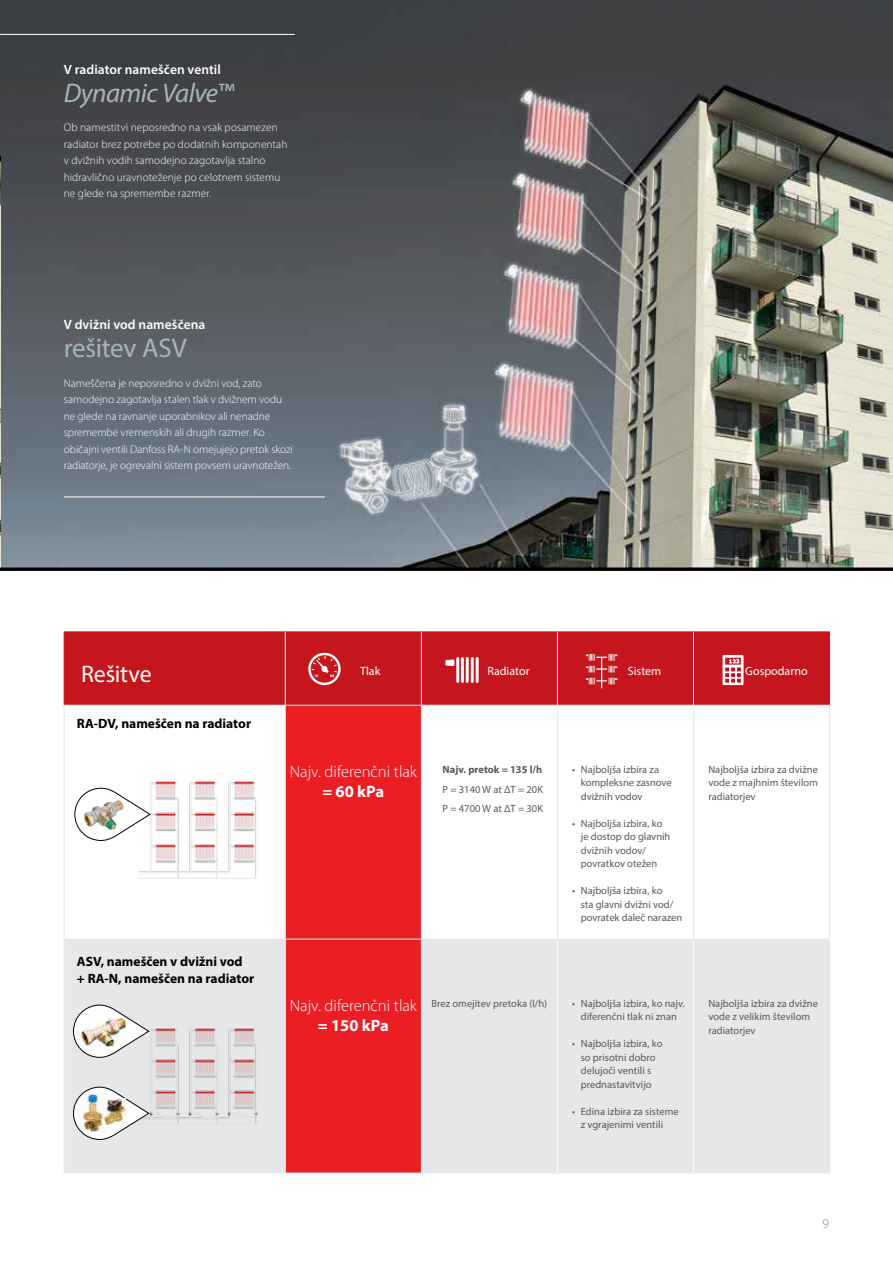
<style>
.page{position:relative;width:893px;height:1263px;background:#fff}
.page>*{position:absolute;margin:0;border:0;box-sizing:border-box;transform-origin:0 0}
.t1{font:italic 27px "Myriad Pro";letter-spacing:-.02em;color:#a4b5bf}
.t2{font:27px "Myriad Pro";letter-spacing:-.015em;color:#a4b5bf}
.t3{font:24px "Myriad Pro";letter-spacing:-.01em;color:#fff}
.t4{font:300 16.5px "Myriad Pro";color:#fff}
.t5{font:700 16.5px "Myriad Pro";color:#fff}
.t6{font:700 13.5px/16.5px "Myriad Pro";color:#000}
.t7{font:600 13.5px "Myriad Pro";letter-spacing:.005em;color:#fff}
.t8{font:300 13.5px "Myriad Pro";color:#808285}
.t9{font:12px "Myriad Pro";color:#fff}
.t10{font:300 11.25px/16.5px "Myriad Pro";color:#fff}
.t11{font:10.5px/13.5px "Myriad Pro";color:#58595b}
.t12{font:700 10.5px "Myriad Pro";color:#58595b}
</style>
<div class="page">
<img style="left:1px;top:0;width:892px;height:568px">
<img style="left:0;top:0;width:1px;height:569px">
<hr style="left:64px;top:496px;width:261px;height:1px;background:#fff">
<div style="left:0;top:34px;width:296px;height:22px;background:#3a3d42"></div>
<div style="left:65px;top:632px;width:764px;height:73px;background:#c4161c"></div>
<div style="left:286px;top:706px;width:135px;height:233px;background:#ed1d24"></div>
<svg style="left:65px;top:940px;width:764px;height:232px;background:#e7b5b8"></svg>
<div style="left:557px;top:939px;width:136px;height:234px;background:#e6e7e8"></div>
<hr style="left:64px;top:631px;width:221px;height:1px;background:#c4161c">
<hr style="left:64px;top:632px;width:1px;height:73px;background:#c4161c">
<hr style="left:285px;top:631px;width:136px;height:1px;background:#c4161c">
<hr style="left:421px;top:631px;width:136px;height:1px;background:#c4161c">
<hr style="left:557px;top:631px;width:136px;height:1px;background:#c4161c">
<hr style="left:693px;top:631px;width:137px;height:1px;background:#c4161c">
<hr style="left:829px;top:632px;width:1px;height:73px;background:#c4161c">
<hr style="left:285px;top:632px;width:1px;height:73px;background:#fff">
<hr style="left:421px;top:632px;width:1px;height:73px;background:#fff">
<hr style="left:557px;top:632px;width:1px;height:73px;background:#fff">
<hr style="left:693px;top:632px;width:1px;height:73px;background:#fff">
<hr style="left:286px;top:705px;width:135px;height:1px;background:#e6e7e8">
<hr style="left:285px;top:1172px;width:136px;height:1px;background:#e6e7e8">
<hr style="left:421px;top:705px;width:136px;height:1px;background:#e6e7e8">
<hr style="left:421px;top:706px;width:1px;height:233px;background:#e6e7e8">
<hr style="left:557px;top:705px;width:136px;height:1px;background:#e6e7e8">
<hr style="left:557px;top:706px;width:1px;height:233px;background:#e6e7e8">
<hr style="left:693px;top:705px;width:137px;height:1px;background:#e6e7e8">
<hr style="left:693px;top:706px;width:1px;height:233px;background:#e6e7e8">
<hr style="left:829px;top:706px;width:1px;height:233px;background:#e6e7e8">
<hr style="left:64px;top:705px;width:222px;height:1px;background:#e6e7e8">
<hr style="left:64px;top:706px;width:1px;height:233px;background:#e6e7e8">
<hr style="left:285px;top:706px;width:1px;height:233px;background:#e6e7e8">
<hr style="left:421px;top:939px;width:136px;height:1px;background:#e6e7e8">
<hr style="left:693px;top:939px;width:137px;height:1px;background:#e6e7e8">
<hr style="left:829px;top:939px;width:1px;height:233px;background:#e6e7e8">
<hr style="left:421px;top:1172px;width:136px;height:1px;background:#e6e7e8">
<hr style="left:693px;top:1172px;width:137px;height:1px;background:#e6e7e8">
<hr style="left:421px;top:939px;width:1px;height:233px;background:#ebebec">
<hr style="left:557px;top:939px;width:1px;height:233px;background:#fff">
<hr style="left:693px;top:939px;width:1px;height:233px;background:#fff">
<hr style="left:64px;top:939px;width:221px;height:1px;background:#e6e7e8">
<hr style="left:64px;top:939px;width:1px;height:233px;background:#e6e7e8">
<hr style="left:64px;top:1172px;width:221px;height:1px;background:#e6e7e8">
<hr style="left:285px;top:939px;width:1px;height:233px;background:#ebebec">
<svg style="left:308px;top:653px;width:33px;height:32px"></svg>
<svg style="left:722px;top:655px;width:21px;height:30px"></svg>
<hr style="left:476px;top:657px;width:3px;height:26px;background:#fff">
<hr style="left:471px;top:657px;width:3px;height:26px;background:#fff">
<hr style="left:466px;top:657px;width:3px;height:26px;background:#fff">
<hr style="left:461px;top:657px;width:3px;height:26px;background:#fff">
<hr style="left:456px;top:657px;width:3px;height:26px;background:#fff">
<div style="left:445px;top:659px;width:9px;height:7px;background:#fff"></div>
<svg style="left:586px;top:654px;width:31px;height:34px"></svg>
<img style="left:134px;top:1027px;width:130px;height:98px">
<img style="left:138px;top:781px;width:118px;height:97px">
<svg style="left:74px;top:788px;width:77px;height:53px"></svg>
<img style="left:84px;top:801px;width:34px;height:29px">
<svg style="left:73px;top:1087px;width:77px;height:53px"></svg>
<img style="left:79px;top:1093px;width:27px;height:40px">
<img style="left:103px;top:1099px;width:22px;height:27px">
<svg style="left:73px;top:1005px;width:77px;height:53px"></svg>
<img style="left:76px;top:1014px;width:49px;height:34px">
<hr style="left:0;top:568px;width:893px;height:3px;background:#000">
<p class="t7" style="left:64px;top:61px;width:159px">V radiator nameščen ventil</p>
<h1 class="t1" style="left:64px;top:76px;width:172px">Dynamic Valve™</h1>
<p class="t10" style="left:64px;top:119px;width:225px">Ob namestitvi neposredno na vsak posamezen radiator brez potrebe po dodatnih komponentah v dvižnih vodih samodejno zagotavlja stalno hidravlično uravnoteženje po celotnem sistemu ne glede na spremembe razmer.</p>
<p class="t7" style="left:64px;top:316px;width:143px">V dvižni vod nameščena</p>
<h1 class="t2" style="left:64px;top:332px;width:125px">rešitev ASV</h1>
<p class="t10" style="left:64px;top:374px;width:231px">Nameščena je neposredno v dvižni vod, zato samodejno zagotavlja stalen tlak v dvižnem vodu ne glede na ravnanje uporabnikov ali nenadne spremembe vremenskih ali drugih razmer. Ko običajni ventili Danfoss RA-N omejujejo pretok skozi radiatorje, je ogrevalni sistem povsem uravnotežen.</p>
<h2 class="t3" style="left:81px;top:659px;width:72px">Rešitve</h2>
<p class="t9" style="left:360px;top:663px;width:22px">Tlak</p>
<p class="t9" style="left:487px;top:663px;width:44px">Radiator</p>
<p class="t9" style="left:628px;top:663px;width:35px">Sistem</p>
<p class="t9" style="left:745px;top:663px;width:64px">Gospodarno</p>
<p class="t6" style="left:77px;top:715px;width:176px">RA-DV, nameščen na radiator</p>
<h3 class="t4" style="left:290px;top:762px;width:129px">Najv. diferenčni tlak</h3>
<h3 class="t5" style="left:322px;top:780px;width:63px">= 60 kPa</h3>
<p class="t12" style="left:443px;top:762px;width:101px">Najv. pretok = 135 l/h</p>
<p class="t11" style="left:443px;top:779px;width:102px;line-height:20px">P = 3140 W at ∆T = 20K<br>P = 4700 W at ∆T = 30K</p>
<p class="t11" style="left:581px;top:762px;width:92px;text-indent:-9px">• Najboljša izbira za kompleksne zasnove dvižnih vodov</p>
<p class="t11" style="left:581px;top:816px;width:91px;text-indent:-9px">• Najboljša izbira, ko je dostop do glavnih dvižnih vodov/ povratkov otežen</p>
<p class="t11" style="left:581px;top:884px;width:103px;text-indent:-9px">• Najboljša izbira, ko<br>sta glavni dvižni vod/ povratek daleč narazen</p>
<p class="t11" style="left:708px;top:762px;width:111px;text-align:justify">Najboljša izbira za dvižne vode z majhnim številom radiatorjev</p>
<p class="t6" style="left:77px;top:953px;width:179px">ASV, nameščen v dvižni vod<br>+ RA-N, nameščen na radiator</p>
<h3 class="t4" style="left:290px;top:995px;width:129px">Najv. diferenčni tlak</h3>
<h3 class="t5" style="left:318px;top:1014px;width:72px">= 150 kPa</h3>
<p class="t11" style="left:431px;top:996px;width:117px">Brez omejitev pretoka (l/h)</p>
<p class="t11" style="left:572px;top:996px;width:114px;text-align:center">• Najboljša izbira, ko najv. diferenčni tlak ni znan</p>
<p class="t11" style="left:572px;top:1036px;width:92px;text-align:center">• Najboljša izbira, ko so prisotni dobro delujoči ventili s prednastavitvijo</p>
<p class="t11" style="left:581px;top:1104px;width:99px;text-indent:-9px">• Edina izbira za sisteme z vgrajenimi ventili</p>
<p class="t11" style="left:708px;top:996px;width:111px">Najboljša izbira za dvižne vode z velikim številom radiatorjev</p>
<p class="t8" style="left:823px;top:1215px;width:8px">9</p>
</div>
